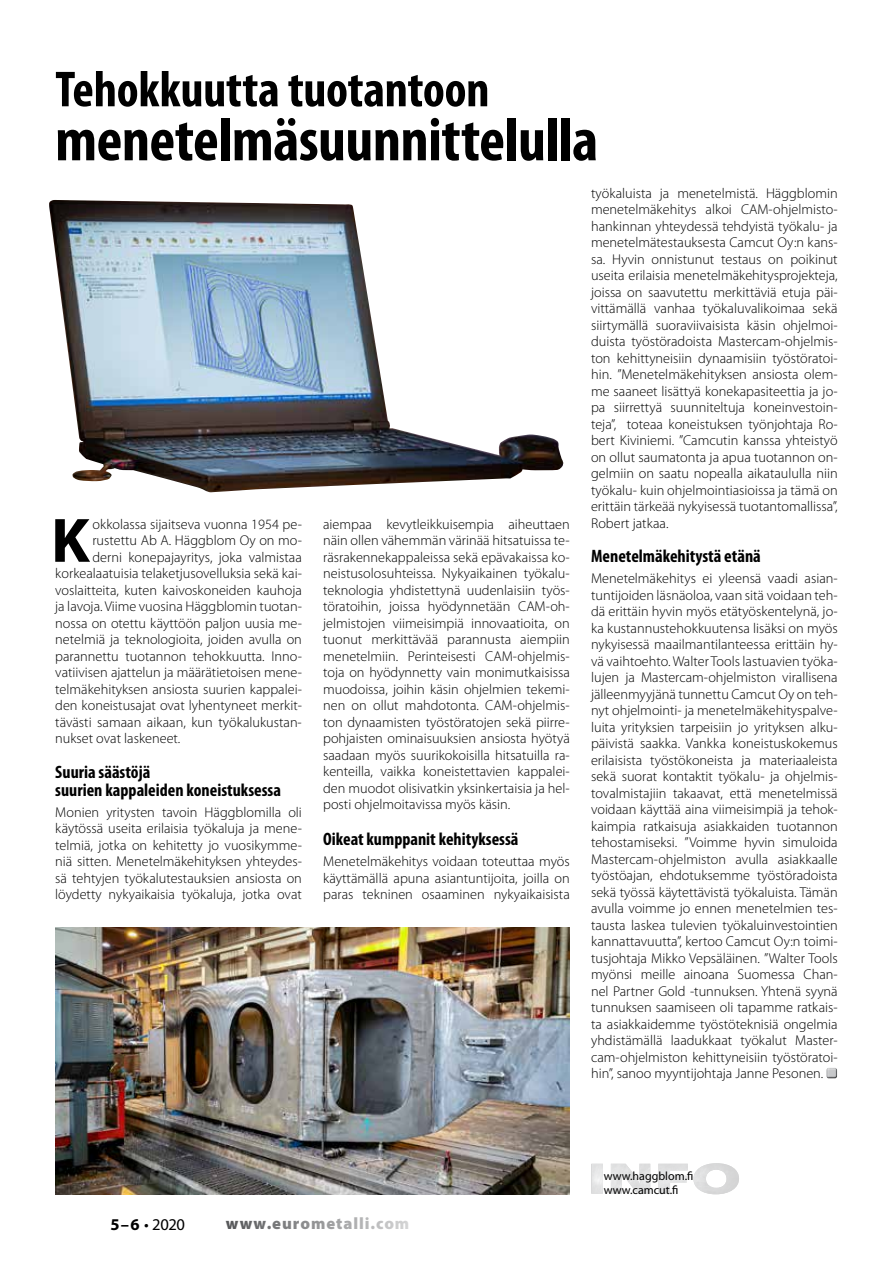
<style>
.page{position:relative;width:893px;height:1263px;background:#fff}
.page>*{position:absolute;margin:0;border:0;box-sizing:border-box;transform-origin:0 0}
.t1{font:700 63.15px "Myriad Pro";color:#000}
.t2{font:700 condensed 61.5px "Myriad Pro";letter-spacing:-.005em;color:#000}
.t3{font:700 condensed 51px "Myriad Pro";letter-spacing:-.005em;color:#000}
.t4{font:700 condensed 18px/18px "Myriad Pro";color:#000}
.t5{font:900 16.5px "Myriad Pro";letter-spacing:.055em;color:#58595b}
.t6{font:16.5px "Myriad Pro";color:#000}
.t7{font:300 14.25px/16.5px "Myriad Pro";color:#000;text-align:justify}
.t8{font:12px/13.5px "Myriad Pro";color:#000}
.s1{font-weight:700}
</style>
<div class="page">
<img style="left:592px;top:1163px;width:147px;height:31px">
<img style="left:55px;top:927px;width:515px;height:267px">
<img style="left:49px;top:200px;width:514px;height:292px">
<div style="left:824px;top:1066px;width:13px;height:12px;background:#f7f7f7"></div>
<div style="left:825px;top:1068px;width:12px;height:11px;background:#000;opacity:.6"></div>
<h3 class="t3" style="left:55px;top:61px;width:436px">Tehokkuutta tuotantoon</h3>
<h2 class="t2" style="left:55px;top:106px;width:544px">menetelmäsuunnittelulla</h2>
<h1 class="t1" style="left:51px;top:505px;width:40px">K</h1>
<p class="t7" style="left:92px;top:516px;width:211px">okkolassa sijaitseva vuonna 1954 pe-</p>
<p class="t7" style="left:92px;top:532px;width:211px">rustettu Ab A. Häggblom Oy on mo-</p>
<p class="t7" style="left:92px;top:549px;width:211px">derni konepajayritys, joka valmistaa</p>
<p class="t7" style="left:55px;top:565px;width:248px">korkealaatuisia telaketjusovelluksia sekä kai-</p>
<p class="t7" style="left:55px;top:582px;width:248px">voslaitteita, kuten kaivoskoneiden kauhoja</p>
<p class="t7" style="left:55px;top:598px;width:248px">ja lavoja. Viime vuosina Häggblomin tuotan-</p>
<p class="t7" style="left:55px;top:615px;width:248px">nossa on otettu käyttöön paljon uusia me-</p>
<p class="t7" style="left:55px;top:631px;width:248px">netelmiä ja teknologioita, joiden avulla on</p>
<p class="t7" style="left:55px;top:648px;width:248px">parannettu tuotannon tehokkuutta. Inno-</p>
<p class="t7" style="left:55px;top:664px;width:248px">vatiivisen ajattelun ja määrätietoisen mene-</p>
<p class="t7" style="left:55px;top:681px;width:248px">telmäkehityksen ansiosta suurien kappalei-</p>
<p class="t7" style="left:55px;top:697px;width:248px">den koneistusajat ovat lyhentyneet merkit-</p>
<p class="t7" style="left:55px;top:714px;width:248px">tävästi samaan aikaan, kun työkalukustan-</p>
<p class="t7" style="left:55px;top:730px;width:127px">nukset ovat laskeneet.</p>
<p class="t4" style="left:55px;top:763px;width:227px">Suuria säästöjä<br>suurien kappaleiden koneistuksessa</p>
<p class="t7" style="left:55px;top:804px;width:248px">Monien yritysten tavoin Häggblomilla oli käytössä useita erilaisia työkaluja ja mene&shy;telmiä, jotka on kehitetty jo vuosikymme&shy;niä sitten. Menetelmäkehityksen yhteydes&shy;sä tehtyjen työkalutestauksien ansiosta on löydetty nykyaikaisia työkaluja, jotka ovat</p>
<p class="t7" style="left:323px;top:516px;width:248px">aiempaa kevytleikkuisempia aiheuttaen näin ollen vähemmän värinää hitsatuissa te&shy;räsrakennekappaleissa sekä epävakaissa ko&shy;neistusolosuhteissa. Nykyaikainen työkalu&shy;teknologia yhdistettynä uudenlaisiin työs&shy;töratoihin, joissa hyödynnetään CAM-oh&shy;jelmistojen viimeisimpiä innovaatioita, on tuonut merkittävää parannusta aiempiin menetelmiin. Perinteisesti CAM-ohjelmis&shy;toja on hyödynnetty vain monimutkaisissa muodoissa, joihin käsin ohjelmien tekemi&shy;nen on ollut mahdotonta. CAM-ohjelmis&shy;ton dynaamisten työstöratojen sekä piirre&shy;pohjaisten ominaisuuksien ansiosta hyötyä saadaan myös suurikokoisilla hitsatuilla ra&shy;kenteilla, vaikka koneistettavien kappalei&shy;den muodot olisivatkin yksinkertaisia ja hel&shy;posti ohjelmoitavissa myös käsin.</p>
<p class="t4" style="left:323px;top:831px;width:197px">Oikeat kumppanit kehityksessä</p>
<p class="t7" style="left:323px;top:853px;width:248px">Menetelmäkehitys voidaan toteuttaa myös käyttämällä apuna asiantuntijoita, joilla on paras tekninen osaaminen nykyaikaisista</p>
<p class="t7" style="left:591px;top:185px;width:248px">työkaluista ja menetelmistä. Häggblomin menetelmäkehitys alkoi CAM-ohjelmisto&shy;hankinnan yhteydessä tehdyistä työkalu- ja menetelmätestauksesta Camcut Oy:n kans&shy;sa. Hyvin onnistunut testaus on poikinut useita erilaisia menetelmäkehitysprojekteja, joissa on saavutettu merkittäviä etuja päi&shy;vittämällä vanhaa työkaluvalikoimaa sekä siirtymällä suoraviivaisista käsin ohjelmoi&shy;duista työstöradoista Mastercam-ohjelmis&shy;ton kehittyneisiin dynaamisiin työstöratoi&shy;hin. ”Menetelmäkehityksen ansiosta olem&shy;me saaneet lisättyä konekapasiteettia ja jo&shy;pa siirrettyä suunniteltuja koneinvestoin&shy;teja”, toteaa koneistuksen työnjohtaja Ro&shy;bert Kiviniemi. ”Camcutin kanssa yhteistyö on ollut saumatonta ja apua tuotannon on&shy;gelmiin on saatu nopealla aikataululla niin työkalu- kuin ohjelmointiasioissa ja tämä on erittäin tärkeää nykyisessä tuotantomallissa”, Robert jatkaa.</p>
<p class="t4" style="left:591px;top:548px;width:171px">Menetelmäkehitystä etänä</p>
<p class="t7" style="left:591px;top:570px;width:248px">Menetelmäkehitys ei yleensä vaadi asian&shy;tuntijoiden läsnäoloa, vaan sitä voidaan teh&shy;dä erittäin hyvin myös etätyöskentelynä, jo&shy;ka kustannustehokkuutensa lisäksi on myös nykyisessä maailmantilanteessa erittäin hy&shy;vä vaihtoehto. Walter Tools lastuavien työka&shy;lujen ja Mastercam-ohjelmiston virallisena jälleenmyyjänä tunnettu Camcut Oy on teh&shy;nyt ohjelmointi- ja menetelmäkehityspalve&shy;luita yrityksien tarpeisiin jo yrityksen alku&shy;päivistä saakka. Vankka koneistuskokemus erilaisista työstökoneista ja materiaaleista sekä suorat kontaktit työkalu- ja ohjelmis&shy;tovalmistajiin takaavat, että menetelmissä voidaan käyttää aina viimeisimpiä ja tehok&shy;kaimpia ratkaisuja asiakkaiden tuotannon tehostamiseksi. ”Voimme hyvin simuloida Mastercam-ohjelmiston avulla asiakkaalle työstöajan, ehdotuksemme työstöradoista sekä työssä käytettävistä työkaluista. Tämän avulla voimme jo ennen menetelmien tes&shy;tausta laskea tulevien työkaluinvestointien kannattavuutta”, kertoo Camcut Oy:n toimi&shy;tusjohtaja Mikko Vepsäläinen. ”Walter Tools myönsi meille ainoana Suomessa Chan&shy;nel Partner Gold -tunnuksen. Yhtenä syynä tunnuksen saamiseen oli tapamme ratkais&shy;ta asiakkaidemme työstöteknisiä ongelmia yhdistämällä laadukkaat työkalut Master&shy;cam-ohjelmiston kehittyneisiin työstöratoi&shy;hin”, sanoo myyntijohtaja Janne Pesonen.</p>
<p class="t6" style="left:111px;top:1216px;width:76px"><span class="s1">5–6</span> • 2020</p>
<p class="t5" style="left:226px;top:1214px;width:185px">www.eurometalli.com</p>
<p class="t8" style="left:604px;top:1170px;width:91px">www.haggblom.fi www.camcut.fi</p>
</div>
